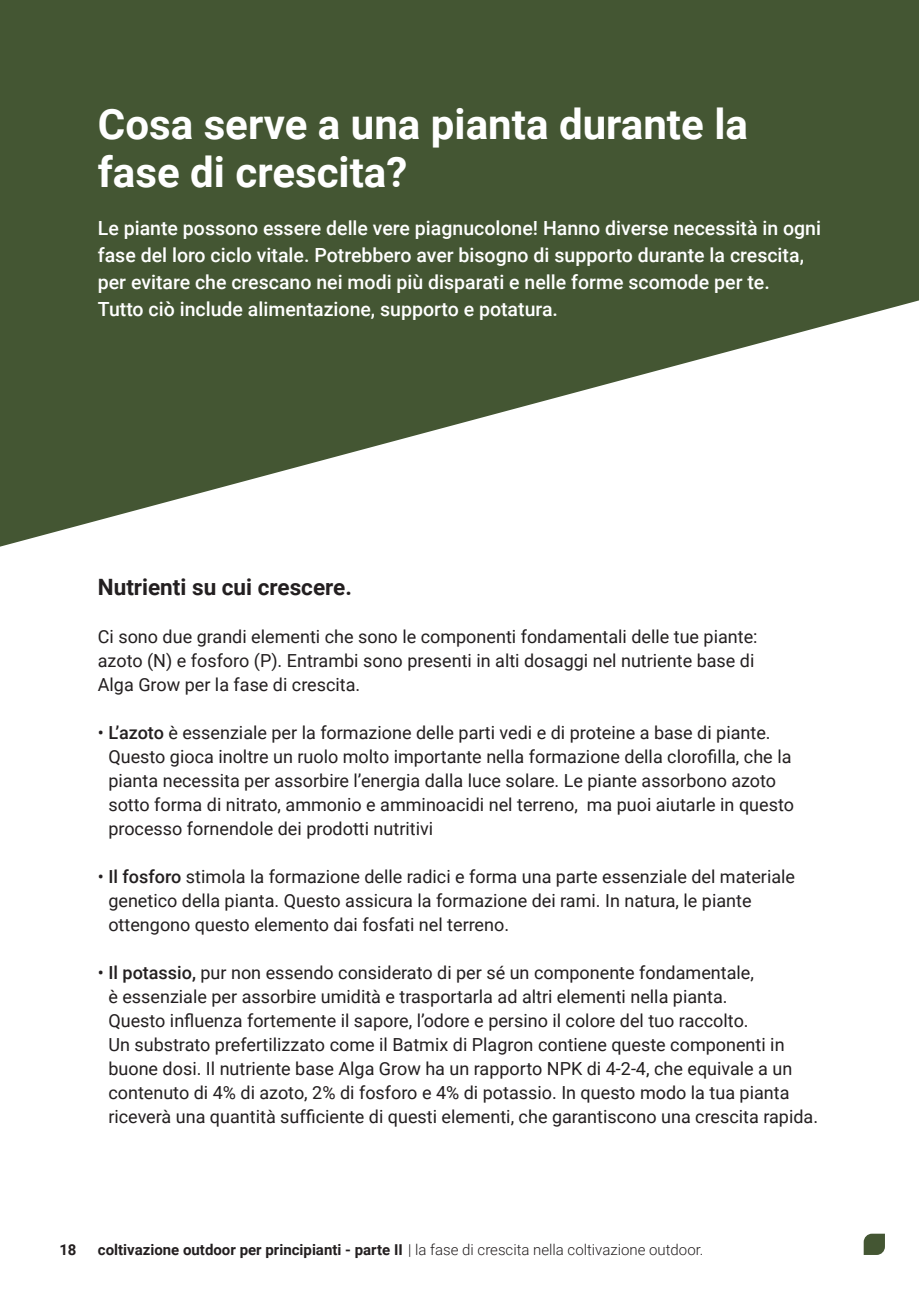
<style>
.page{position:relative;width:919px;height:1289px;background:#fff}
.page>*{position:absolute;margin:0;border:0;box-sizing:border-box;transform-origin:0 0}
.t1{font:700 42px/48px "Roboto";color:#fff}
.t2{font:700 22.5px "Roboto";color:#231f20}
.t3{font:500 19.5px/27px "Roboto";color:#fff}
.t4{font:18px/24px "Roboto";color:#231f20}
.t5{font:700 15px "Roboto";color:#231f20}
.s1{font-weight:500}
.s2{font-weight:300}
</style>
<div class="page">
<svg style="left:863px;top:1233px;width:21px;height:21px"></svg>
<svg style="left:0;top:0;width:918px;height:546px;fill:#445633"></svg>
<h1 class="t1" style="left:98px;top:98px;width:651px">Cosa serve a una pianta durante la fase di crescita?</h1>
<p class="t3" style="left:98px;top:214px;width:724px">Le piante possono essere delle vere piagnucolone! Hanno diverse necessità in ogni fase del loro ciclo vitale. Potrebbero aver bisogno di supporto durante la crescita, per evitare che crescano nei modi più disparati e nelle forme scomode per te.<br>Tutto ciò include alimentazione, supporto e potatura.</p>
<p class="t2" style="left:98px;top:571px;width:255px">Nutrienti su cui crescere.</p>
<p class="t4" style="left:98px;top:624px;width:661px">Ci sono due grandi elementi che sono le componenti fondamentali delle tue piante: azoto (N) e fosforo (P). Entrambi sono presenti in alti dosaggi nel nutriente base di<br>Alga Grow per la fase di crescita.</p>
<p class="t4" style="left:108px;top:720px;width:687px;text-indent:-11px">• <span class="s1">L’azoto</span> è essenziale per la formazione delle parti vedi e di proteine a base di piante.<br>Questo gioca inoltre un ruolo molto importante nella formazione della clorofilla, che la pianta necessita per assorbire l’energia dalla luce solare. Le piante assorbono azoto sotto forma di nitrato, ammonio e amminoacidi nel terreno, ma puoi aiutarle in questo processo fornendole dei prodotti nutritivi</p>
<p class="t4" style="left:108px;top:864px;width:688px;text-indent:-11px">• <span class="s1">Il fosforo</span> stimola la formazione delle radici e forma una parte essenziale del materiale genetico della pianta. Questo assicura la formazione dei rami. In natura, le piante ottengono questo elemento dai fosfati nel terreno.</p>
<p class="t4" style="left:108px;top:960px;width:711px;text-indent:-11px">• <span class="s1">Il potassio,</span> pur non essendo considerato di per sé un componente fondamentale,<br>è essenziale per assorbire umidità e trasportarla ad altri elementi nella pianta.<br>Questo influenza fortemente il sapore, l’odore e persino il colore del tuo raccolto.<br>Un substrato prefertilizzato come il Batmix di Plagron contiene queste componenti in buone dosi. Il nutriente base Alga Grow ha un rapporto NPK di 4-2-4, che equivale a un contenuto di 4% di azoto, 2% di fosforo e 4% di potassio. In questo modo la tua pianta riceverà una quantità sufficiente di questi elementi, che garantiscono una crescita rapida.</p>
<p class="t5" style="left:59px;top:1238px;width:19px">18</p>
<p class="t5" style="left:98px;top:1238px;width:607px">coltivazione outdoor per principianti - parte II <span class="s2">| la fase di crescita nella coltivazione outdoor.</span></p>
</div>
